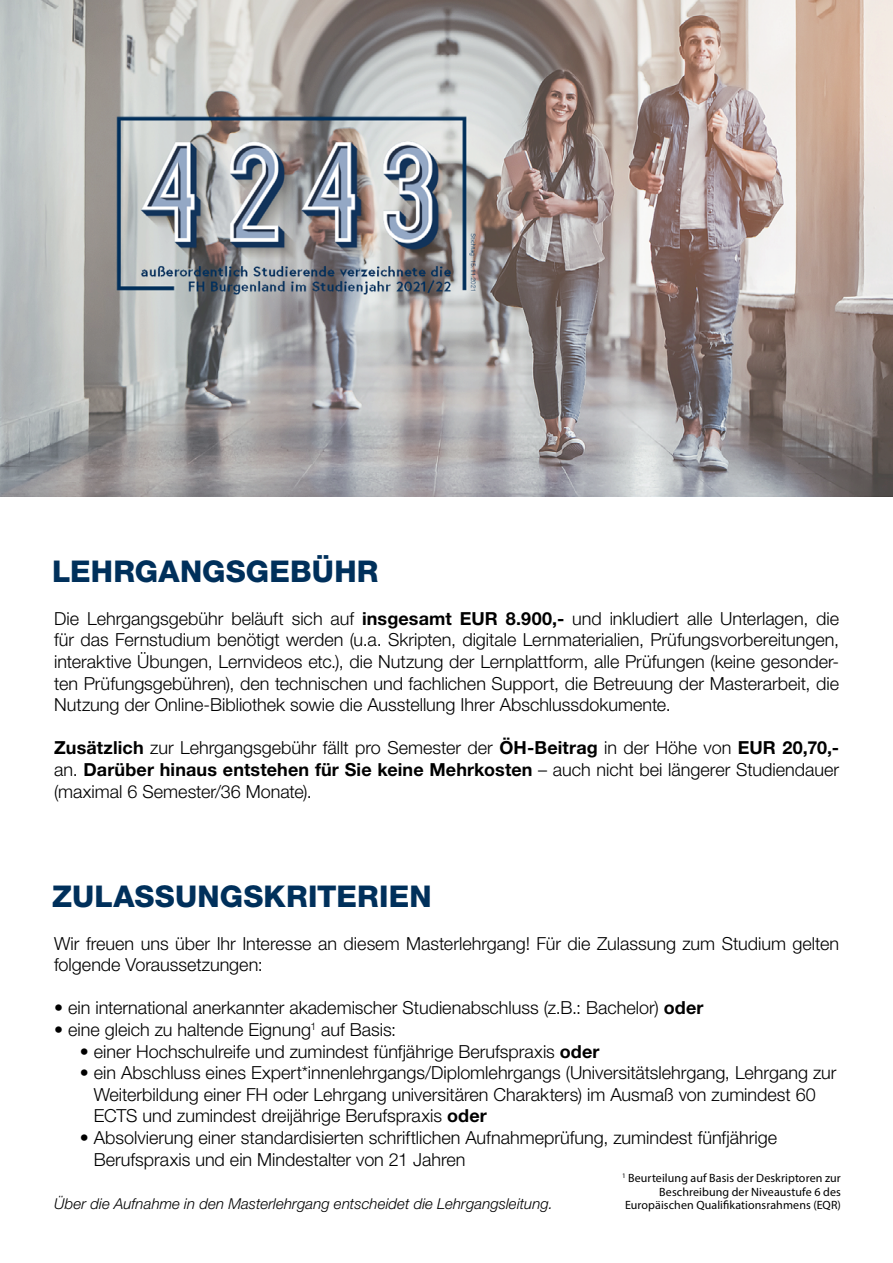
<style>
.page{position:relative;width:893px;height:1263px;background:#fff}
.page>*{position:absolute;margin:0;border:0;box-sizing:border-box;transform-origin:0 0}
.t1{font:800 30px "Helvetica Neue LT Std";letter-spacing:.005em;color:#00305b}
.t2{font:300 18px/21.6px "Helvetica Neue LT Std";color:#000}
.t3{font:italic 300 15px "Helvetica Neue LT Std";letter-spacing:.005em;color:#000}
.t4{font:12px/13.5px "Myriad Pro";letter-spacing:.005em;color:#000;text-align:right}
.s1{font-weight:700}
</style>
<div class="page">
<img style="left:0;top:0;width:893px;height:497px">
<h1 class="t1" style="left:52px;top:554px;width:328px">LEHRGANGSGEBÜHR</h1>
<p class="t2" style="left:54px;top:607px;width:786px;text-align:justify">Die Lehrgangsgebühr beläuft sich auf <span class="s1">insgesamt EUR 8.900,-</span> und inkludiert alle Unterlagen, die für das Fernstudium benötigt werden (u.a. Skripten, digitale Lernmaterialien, Prüfungsvorbereitungen, interaktive Übungen, Lernvideos etc.), die Nutzung der Lernplattform, alle Prüfungen (keine gesonder&shy;ten Prüfungsgebühren), den technischen und fachlichen Support, die Betreuung der Masterarbeit, die Nutzung der Online-Bibliothek sowie die Ausstellung Ihrer Abschlussdokumente.</p>
<p class="t2" style="left:54px;top:737px;width:786px;text-align:justify"><span class="s1">Zusätzlich</span> zur Lehrgangsgebühr fällt pro Semester der <span class="s1">ÖH-Beitrag</span> in der Höhe von <span class="s1">EUR 20,70,- </span>an. <span class="s1">Darüber hinaus entstehen für Sie keine Mehrkosten</span> – auch nicht bei längerer Studiendauer (maximal 6 Semester/36 Monate).</p>
<h1 class="t1" style="left:52px;top:878px;width:381px">ZULASSUNGSKRITERIEN</h1>
<p class="t2" style="left:54px;top:932px;width:786px">Wir freuen uns über Ihr Interesse an diesem Masterlehrgang! Für die Zulassung zum Studium gelten folgende Voraussetzungen:</p>
<p class="t2" style="left:54px;top:997px;width:651px">• ein international anerkannter akademischer Studienabschluss (z.B.: Bachelor) <span class="s1">oder</span></p>
<p class="t2" style="left:54px;top:1018px;width:343px">• eine gleich zu haltende Eignung<sup>1</sup> auf Basis:</p>
<p class="t2" style="left:80px;top:1040px;width:521px">• einer Hochschulreife und zumindest fünfjährige Berufspraxis <span class="s1">oder</span></p>
<p class="t2" style="left:94px;top:1061px;width:744px;text-indent:-14px">• ein Abschluss eines Expert*innenlehrgangs/Diplomlehrgangs (Universitätslehrgang, Lehrgang zur<br>Weiterbildung einer FH oder Lehrgang universitären Charakters) im Ausmaß von zumindest 60<br>ECTS und zumindest dreijährige Berufspraxis <span class="s1">oder</span></p>
<p class="t2" style="left:94px;top:1126px;width:685px;text-indent:-14px">• Absolvierung einer standardisierten schriftlichen Aufnahmeprüfung, zumindest fünfjährige<br>Berufspraxis und ein Mindestalter von 21 Jahren</p>
<p class="t3" style="left:54px;top:1194px;width:500px">Über die Aufnahme in den Masterlehrgang entscheidet die Lehrgangsleitung.</p>
<p class="t4" style="left:622px;top:1171px;width:220px"><sup>1</sup> Beurteilung auf Basis der Deskriptoren zur<br>Beschreibung der Niveaustufe 6 des<br>Europäischen Qualifikationsrahmens (EQR)</p>
</div>
